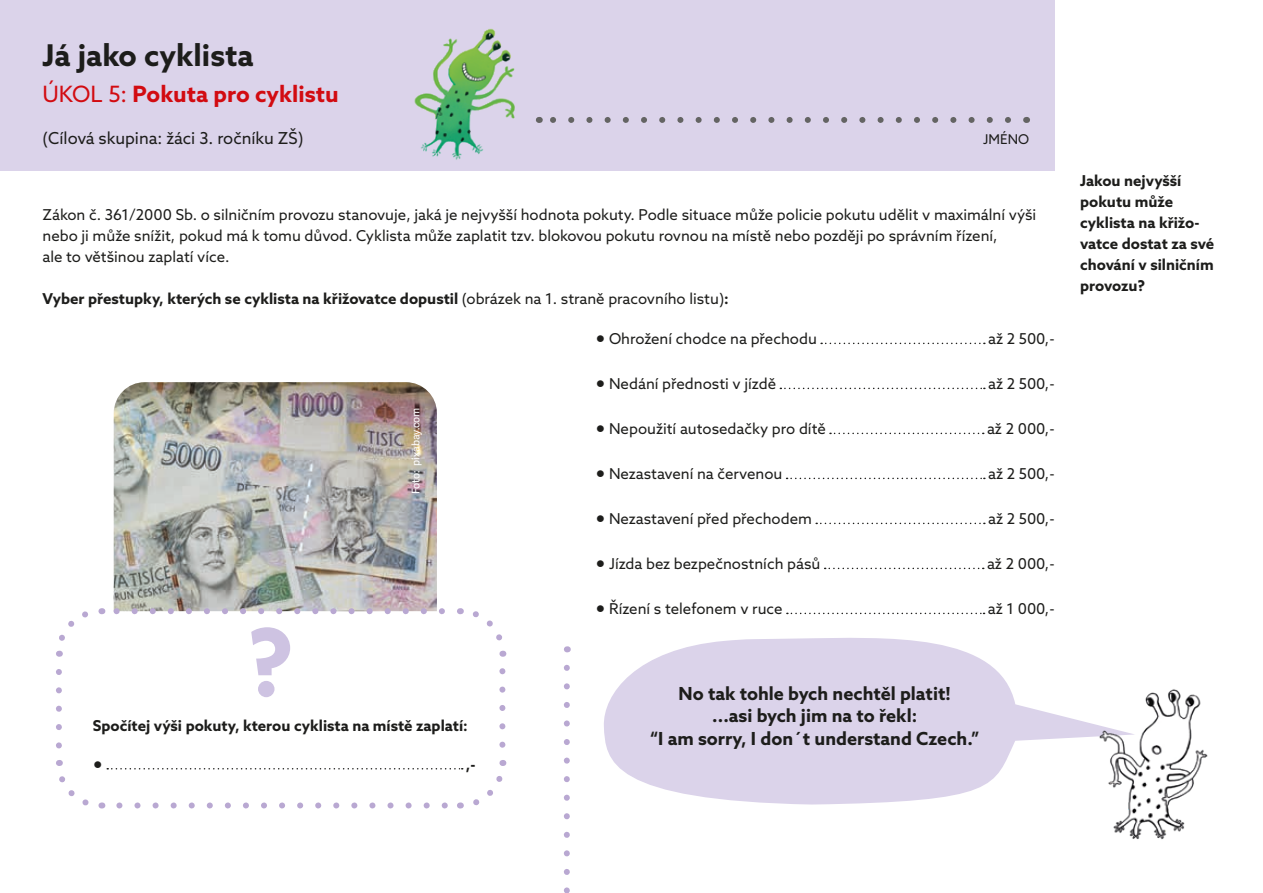
<style>
.page{position:relative;width:1263px;height:893px;background:#fff}
.page>*{position:absolute;margin:0;border:0;box-sizing:border-box;transform-origin:0 0}
.t1{font:700 93.75px "Azo Sans";color:#cec3e2}
.t2{font:700 30px "Azo Sans";color:#1d1d1b}
.t3{font:700 22.5px "Azo Sans";color:#d20b11}
.t4{font:700 18px/22.5px "Azo Sans";color:#1d1d1b;text-align:center}
.t5{font:16.5px "Azo Sans";color:#1d1d1b}
.t6{font:16.5px "Adelle Sans";color:#1d1d1b}
.t7{font:15px/21px "Azo Sans";color:#1d1d1b}
.t8{font:700 15px/21px "Azo Sans";color:#1d1d1b}
.t9{font:13.5px "Azo Sans";color:#1d1d1b}
.t10{font:10.5px "Adelle Sans";letter-spacing:-.005em;color:#fff}
.s1{font-weight:400}
.s2{font-family:"Adelle Sans";font-size:16.5px}
</style>
<div class="page">
<div style="left:0;top:0;width:1054px;height:170px;background:#dbd3ea"></div>
<svg style="left:550px;top:117px;width:458px;height:6px"></svg>
<img style="left:414px;top:28px;width:101px;height:132px">
<svg style="left:604px;top:638px;width:486px;height:166px;fill:#dbd3ea"></svg>
<img style="left:1090px;top:689px;width:118px;height:151px">
<svg style="left:564px;top:668px;width:6px;height:225px"></svg>
<svg style="left:821px;top:343px;width:164px;height:1px"></svg>
<svg style="left:780px;top:388px;width:205px;height:1px"></svg>
<svg style="left:830px;top:433px;width:154px;height:1px"></svg>
<svg style="left:786px;top:478px;width:199px;height:1px"></svg>
<svg style="left:816px;top:523px;width:169px;height:1px"></svg>
<svg style="left:825px;top:568px;width:159px;height:1px"></svg>
<svg style="left:787px;top:613px;width:197px;height:1px"></svg>
<img style="left:114px;top:382px;width:323px;height:226px">
<svg style="left:56px;top:672px;width:6px;height:77px"></svg>
<svg style="left:499px;top:668px;width:6px;height:77px"></svg>
<svg style="left:113px;top:608px;width:329px;height:6px"></svg>
<svg style="left:56px;top:611px;width:32px;height:46px"></svg>
<svg style="left:460px;top:608px;width:42px;height:33px"></svg>
<svg style="left:56px;top:760px;width:451px;height:49px"></svg>
<h2 class="t2" style="left:43px;top:36px;width:213px">Já jako cyklista</h2>
<h3 class="t3" style="left:43px;top:79px;width:298px"><span class="s1">ÚKOL 5:</span> Pokuta pro cyklistu</h3>
<p class="t5" style="left:43px;top:127px;width:262px">(Cílová skupina: žáci 3. ročníku ZŠ)</p>
<p class="t9" style="left:983px;top:130px;width:47px">JMÉNO</p>
<p class="t7" style="left:43px;top:204px;width:995px">Zákon č. 361/2000 Sb. o silničním provozu stanovuje, jaká je nejvyšší hodnota pokuty. Podle situace může policie pokutu udělit v maximální výši nebo ji může snížit, pokud má k tomu důvod. Cyklista může zaplatit tzv. blokovou pokutu rovnou na místě nebo později po správním řízení,<br>ale to většinou zaplatí více.</p>
<p class="t8" style="left:43px;top:288px;width:688px">Vyber přestupky, kterých se cyklista na křižovatce dopustil <span class="s1">(obrázek na 1. straně pracovního listu)</span>:</p>
<p class="t7" style="left:595px;top:328px;width:223px"><span class="s2">●</span> Ohrožení chodce na přechodu</p>
<p class="t7" style="left:988px;top:328px;width:68px">až 2 500,-</p>
<p class="t7" style="left:595px;top:373px;width:182px"><span class="s2">●</span> Nedání přednosti v jízdě</p>
<p class="t7" style="left:988px;top:373px;width:68px">až 2 500,-</p>
<p class="t7" style="left:595px;top:418px;width:232px"><span class="s2">●</span> Nepoužití autosedačky pro dítě</p>
<p class="t7" style="left:987px;top:418px;width:69px">až 2 000,-</p>
<p class="t7" style="left:595px;top:463px;width:188px"><span class="s2">●</span> Nezastavení na červenou</p>
<p class="t7" style="left:988px;top:463px;width:68px">až 2 500,-</p>
<p class="t7" style="left:595px;top:508px;width:218px"><span class="s2">●</span> Nezastavení před přechodem</p>
<p class="t7" style="left:988px;top:508px;width:68px">až 2 500,-</p>
<p class="t7" style="left:595px;top:553px;width:227px"><span class="s2">●</span> Jízda bez bezpečnostních pásů</p>
<p class="t7" style="left:987px;top:553px;width:69px">až 2 000,-</p>
<p class="t7" style="left:595px;top:598px;width:189px"><span class="s2">●</span> Řízení s telefonem v ruce</p>
<p class="t7" style="left:988px;top:598px;width:68px">až 1 000,-</p>
<p class="t10" style="left:409px;top:494px;width:88px;rotate:-90deg">Foto: pixabay.com</p>
<h1 class="t1" style="left:246px;top:600px;width:50px">?</h1>
<p class="t8" style="left:93px;top:714px;width:376px">Spočítej výši pokuty, kterou cyklista na místě zaplatí:</p>
<p class="t6" style="left:93px;top:754px;width:12px">●</p>
<p class="t8" style="left:466px;top:753px;width:11px">,-</p>
<p class="t4" style="left:650px;top:682px;width:331px">No tak tohle bych nechtěl platit!<br>...asi bych jim na to řekl:<br>“I am sorry, I don´t understand Czech.”</p>
<p class="t8" style="left:1080px;top:170px;width:136px">Jakou nejvyšší pokutu může cyklista na křižo&shy;vatce dostat za své chování v silničním provozu?</p>
</div>
